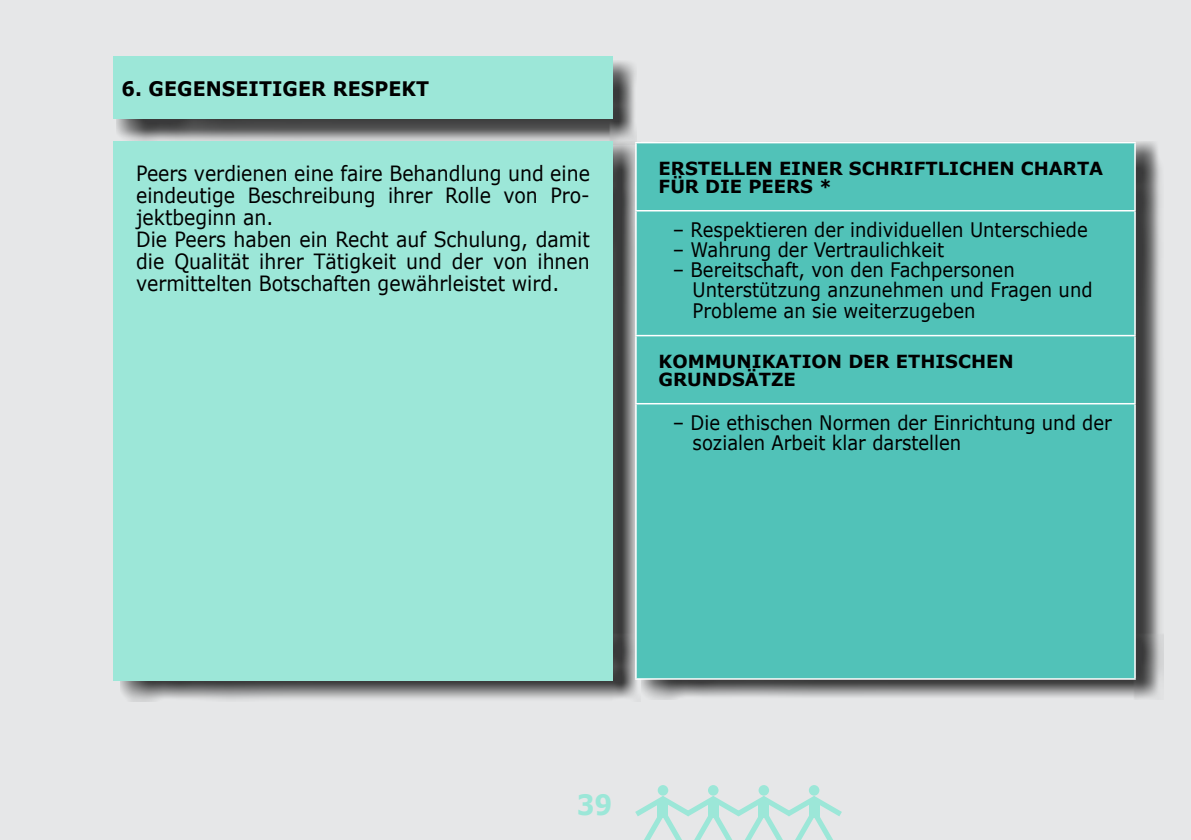
<style>
.page{position:relative;width:1191px;height:840px;background:#fff}
.page>*{position:absolute;margin:0;border:0;box-sizing:border-box;transform-origin:0 0}
.t1{font:700 28px "Verdana";color:#9ce7d8;scale:.9 1}
.t2{font:21px/22px "Verdana";color:#000;scale:.9 1}
.t3{font:20px/20px "Verdana";color:#000;scale:.9 1}
.t4{font:700 20px "Verdana";letter-spacing:.005em;color:#000;scale:.95 1}
.t5{font:700 18px/18px "Verdana";color:#000}
</style>
<div class="page">
<div style="left:0;top:0;width:1191px;height:839px;background:#e6e7e8"></div>
<div style="left:657px;top:784px;width:11px;height:11px;background:#9ce7d8;border-radius:50%"></div>
<div style="left:708px;top:784px;width:10px;height:11px;background:#9ce7d8;border-radius:50%"></div>
<div style="left:758px;top:784px;width:11px;height:11px;background:#9ce7d8;border-radius:50%"></div>
<svg style="left:635px;top:795px;width:207px;height:44px"></svg>
<div style="left:809px;top:784px;width:10px;height:11px;background:#9ce7d8;border-radius:50%"></div>
<div style="left:117px;top:60px;width:520px;height:84px;background:#000;opacity:.75"></div>
<div style="left:113px;top:57px;width:499px;height:62px;background:#9ce7d8"></div>
<div style="left:120px;top:141px;width:520px;height:560px;background:#000;opacity:.75"></div>
<div style="left:113px;top:142px;width:499px;height:538px;background:#9ce7d8"></div>
<div style="left:642px;top:141px;width:522px;height:558px;background:#000;opacity:.75"></div>
<div style="left:636px;top:143px;width:498px;height:534px;background:#51c2b8"></div>
<hr style="left:635px;top:142px;width:500px;height:1px;background:#fff">
<hr style="left:635px;top:143px;width:1px;height:67px;background:#fff">
<hr style="left:1134px;top:143px;width:1px;height:67px;background:#fff">
<hr style="left:635px;top:210px;width:500px;height:1px;background:#fff">
<hr style="left:635px;top:211px;width:1px;height:123px;background:#fff">
<hr style="left:1134px;top:211px;width:1px;height:123px;background:#fff">
<hr style="left:635px;top:334px;width:500px;height:2px;background:#fff">
<hr style="left:635px;top:336px;width:1px;height:67px;background:#fff">
<hr style="left:1134px;top:336px;width:1px;height:67px;background:#fff">
<hr style="left:635px;top:403px;width:500px;height:1px;background:#fff">
<hr style="left:635px;top:404px;width:1px;height:273px;background:#fff">
<hr style="left:1134px;top:404px;width:1px;height:273px;background:#fff">
<hr style="left:635px;top:677px;width:500px;height:2px;background:#fff">
<p class="t4" style="left:121px;top:74px;width:325px">6. GEGENSEITIGER RESPEKT</p>
<p class="t2" style="left:136px;top:162px;width:506px">Peers verdienen eine faire Behandlung und eine eindeutige Beschreibung ihrer Rolle von Pro&shy;jektbeginn an.<br>Die Peers haben ein Recht auf Schulung, damit die Qualität ihrer Tätigkeit und der von ihnen vermittelten Botschaften gewährleistet wird.</p>
<p class="t5" style="left:658px;top:158px;width:377px">ERSTELLEN EINER SCH RIFTLICH EN CHA</p>
<p class="t5" style="left:1063px;top:158px;width:40px">RTA</p>
<p class="t5" style="left:658px;top:176px;width:175px">FÜ R DIE PEERS *</p>
<p class="t3" style="left:673px;top:220px;width:463px">– Respektieren der individuellen Unterschiede</p>
<p class="t3" style="left:673px;top:240px;width:303px">– Wahrung der Vertraulichkeit</p>
<p class="t3" style="left:692px;top:260px;width:446px;text-indent:-20px">– Bereitschaft, von den Fachpersonen<br>Unterstützung anzunehmen und Fragen und<br>Probleme an sie weiterzugeben</p>
<p class="t5" style="left:658px;top:351px;width:356px">KOMMUNIKATION DER ETHISCH EN<br>GRUNDSÄTZE</p>
<p class="t3" style="left:692px;top:412px;width:467px;text-indent:-20px">– Die ethischen Normen der Einrichtung und der sozialen Arbeit klar darstellen</p>
<h1 class="t1" style="left:576px;top:784px;width:41px">39</h1>
</div>
